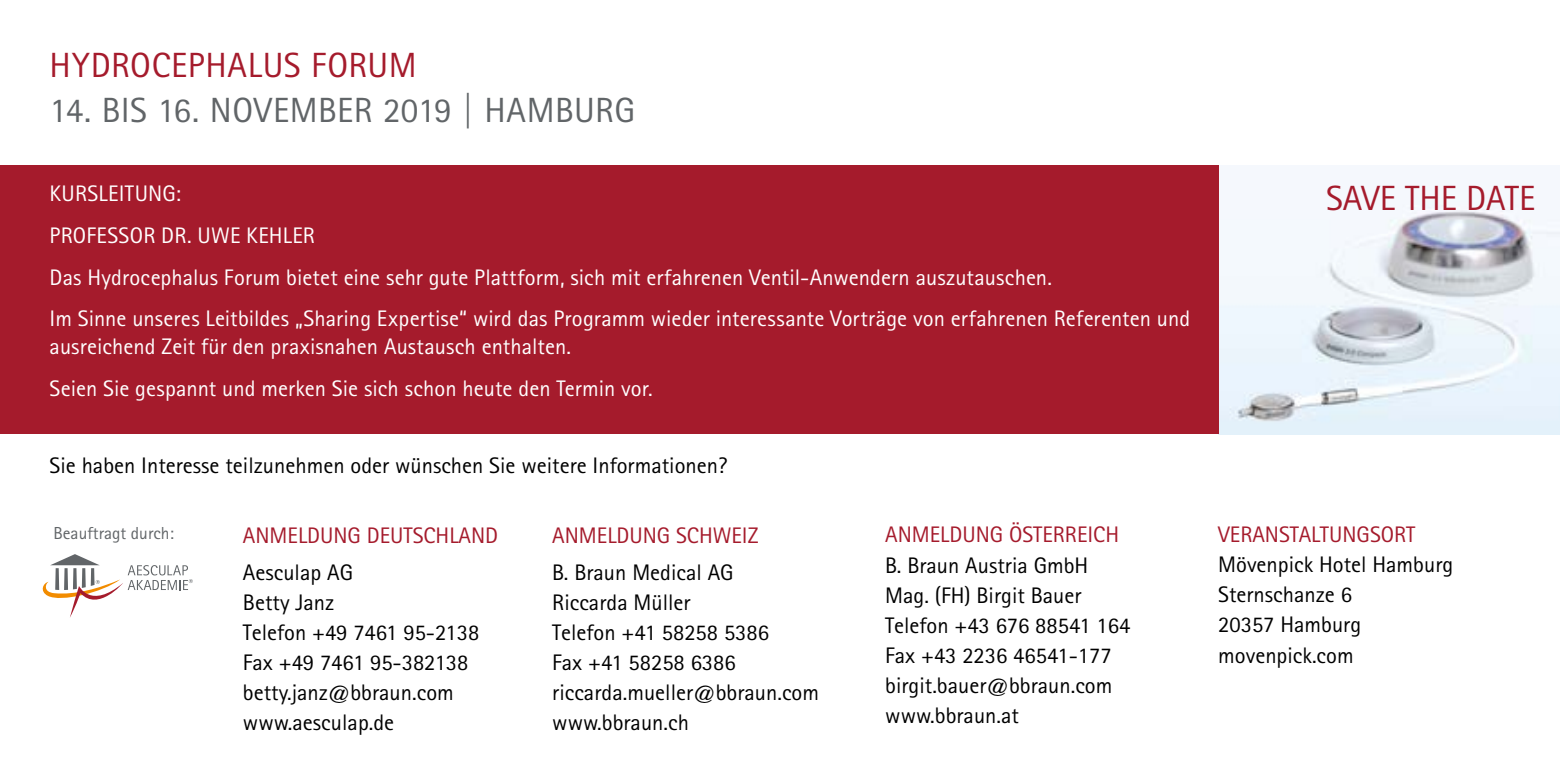
<style>
.page{position:relative;width:1560px;height:773px;background:#fff}
.page>*{position:absolute;margin:0;border:0;box-sizing:border-box;transform-origin:0 0}
.t1{font:35px "Rotis Sans Serif Pro";letter-spacing:.01em;color:#a51b2c}
.t2{font:35px "Rotis Sans Serif Pro";letter-spacing:.01em;color:#616568}
.t3{font:22.5px/30px "Rotis Sans Serif Pro";color:#000}
.t4{font:22.5px/41.8px "Rotis Sans Serif Pro";letter-spacing:.005em;color:#fff}
.t5{font:22.5px "Rotis Sans Serif Pro";color:#a51b2c}
.t6{font:17.5px "Rotis Sans Serif Pro";color:#616568}
</style>
<div class="page">
<img style="left:1218px;top:165px;width:341px;height:269px">
<div style="left:0;top:165px;width:1218px;height:269px;background:#a51b2c"></div>
<svg style="left:42px;top:554px;width:151px;height:63px"></svg>
<h1 class="t1" style="left:50px;top:45px;width:368px">HYDROCEPHALUS FORUM</h1>
<h1 class="t2" style="left:50px;top:90px;width:587px">14. BIS 16. NOVEMBER 2019 | HAMBURG</h1>
<p class="t4" style="left:50px;top:173px;width:1141px">KURSLEITUNG:<br>PROFESSOR DR. UWE KEHLER<br>Das Hydrocephalus Forum bietet eine sehr gute Plattform, sich mit erfahrenen Ventil-Anwendern auszutauschen.<br>Im Sinne unseres Leitbildes „Sharing Expertise“ wird das Programm wieder interessante Vorträge von erfahrenen Referenten und</p>
<p class="t4" style="left:50px;top:325px;width:604px">ausreichend Zeit für den praxisnahen Austausch enthalten.<br>Seien Sie gespannt und merken Sie sich schon heute den Termin vor.</p>
<p class="t3" style="left:50px;top:450px;width:679px">Sie haben Interesse teilzunehmen oder wünschen Sie weitere Informationen?</p>
<p class="t6" style="left:54px;top:522px;width:122px">Beauftragt durch:</p>
<p class="t5" style="left:243px;top:521px;width:257px">ANMELDUNG DEUTSCHLAND</p>
<p class="t3" style="left:243px;top:557px;width:238px">Aesculap AG<br>Betty Janz<br>Telefon +49 7461 95-2138<br>Fax +49 7461 95-382138 betty.janz@bbraun.com www.aesculap.de</p>
<p class="t5" style="left:552px;top:521px;width:208px">ANMELDUNG SCHWEIZ</p>
<p class="t3" style="left:552px;top:557px;width:268px">B. Braun Medical AG<br>Riccarda Müller<br>Telefon +41 58258 5386<br>Fax +41 58258 6386 riccarda.mueller@bbraun.com www.bbraun.ch</p>
<p class="t5" style="left:885px;top:521px;width:235px">ANMELDUNG ÖSTERREICH</p>
<p class="t3" style="left:885px;top:550px;width:246px">B. Braun Austria GmbH<br>Mag. (FH) Birgit Bauer<br>Telefon +43 676 88541 164<br>Fax +43 2236 46541-177 birgit.bauer@bbraun.com www.bbraun.at</p>
<h1 class="t1" style="left:1325px;top:177px;width:211px">SAVE THE DATE</h1>
<p class="t5" style="left:1218px;top:521px;width:199px">VERANSTALTUNGSORT</p>
<p class="t3" style="left:1218px;top:550px;width:236px">Mövenpick Hotel Hamburg<br>Sternschanze 6<br>20357 Hamburg movenpick.com</p>
</div>
